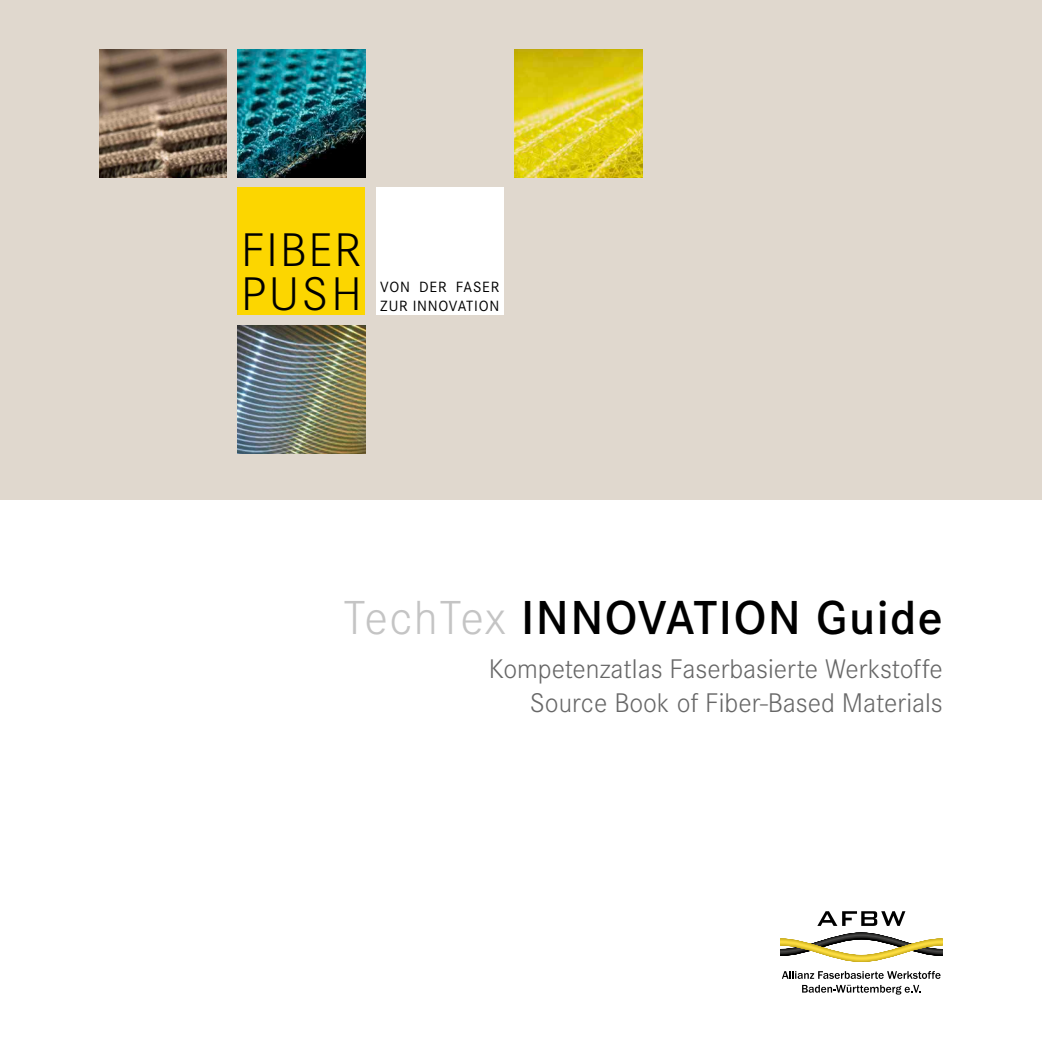
<style>
.page{position:relative;width:1042px;height:1042px;background:#fff}
.page>*{position:absolute;margin:0;border:0;box-sizing:border-box;transform-origin:0 0}
.t1{font:600 49.52px "Corporate S";letter-spacing:.03em;color:#000}
.t2{font:300 49px/44.6px "Corporate S";letter-spacing:.045em;color:#000}
.t3{font:300 28px/34.1px "Corporate S";color:#676767;text-align:right}
.t4{font:15.4px/18.4px "Corporate S";letter-spacing:.05em;color:#000}
.s1{font-weight:300;color:#c4c4c4}
</style>
<div class="page">
<div style="left:0;top:0;width:1042px;height:499px;background:#e0d8ce"></div>
<div style="left:238px;top:188px;width:127px;height:127px;background:#fcd600"></div>
<img style="left:238px;top:325px;width:127px;height:128px">
<div style="left:376px;top:188px;width:128px;height:127px;background:#fff"></div>
<img style="left:514px;top:50px;width:128px;height:127px">
<img style="left:99px;top:50px;width:128px;height:127px">
<img style="left:238px;top:50px;width:127px;height:127px">
<svg style="left:817px;top:911px;width:88px;height:15px"></svg>
<svg style="left:780px;top:932px;width:163px;height:30px"></svg>
<svg style="left:782px;top:971px;width:158px;height:23px"></svg>
<p class="t2" style="left:241px;top:228px;width:122px">FIBER<br>PUSH</p>
<p class="t4" style="left:380px;top:278px;width:121px">VON DER FASER<br>ZUR INNOVATION</p>
<p class="t1" style="left:343px;top:589px;width:601px"><span class="s1">TechTex</span> INNOVATION Guide</p>
<p class="t3" style="left:489px;top:652px;width:455px">Kompetenzatlas Faserbasierte Werkstoffe<br>Source Book of Fiber-Based Materials</p>
</div>
